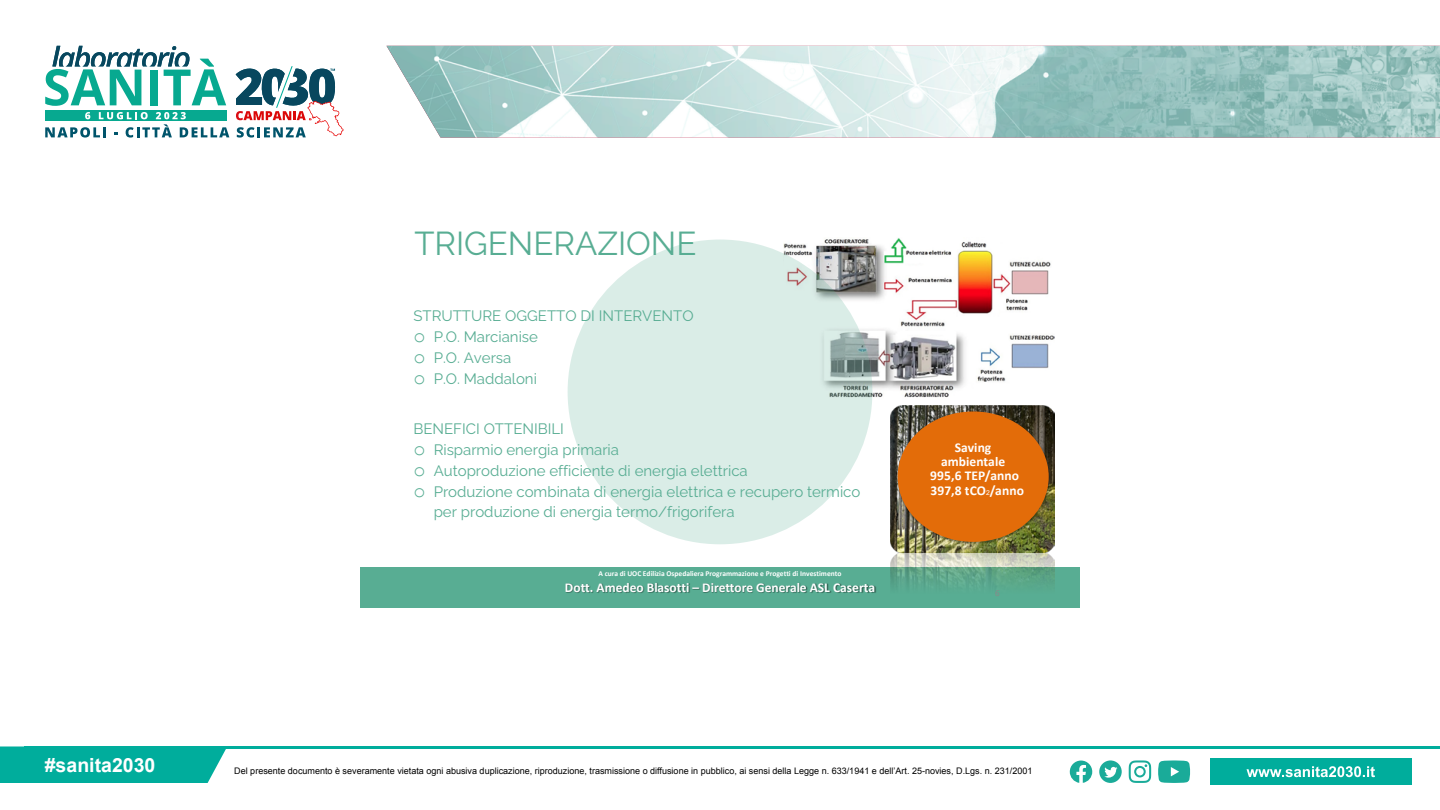
<style>
.page{position:relative;width:1440px;height:810px;background:#fff}
.page>*{position:absolute;margin:0;border:0;box-sizing:border-box;transform-origin:0 0}
.t1{font:33px "Raleway";color:#58ad93}
.t2{font:700 19.5px "Arial";color:#fff}
.t3{font:15px/20.8px "Raleway";color:#58ad93}
.t4{font:700 13.5px/14.2px "Calibri";color:#fff;text-align:center}
.t5{font:9px "Arial";color:#000}
.t6{font:9px "Calibri";color:#898989}
.t7{font:700 7.5px "Calibri";color:#fff}
.s1{font-family:"Courier New";font-size:20.25px}
.s2{font-family:"Arial";font-weight:400;font-size:6.75px}
</style>
<div class="page">
<img style="left:386px;top:46px;width:1054px;height:92px">
<div style="left:0;top:746px;width:226px;height:37px;background:#00ad9c"></div>
<div style="left:1210px;top:759px;width:201px;height:26px;background:#00ad9c"></div>
<hr style="left:24px;top:746px;width:1416px;height:3px;background:#00ad9c">
<svg style="left:1247px;top:766px;width:128px;height:11px"></svg>
<svg style="left:1129px;top:760px;width:22px;height:23px"></svg>
<svg style="left:1158px;top:760px;width:32px;height:23px"></svg>
<svg style="left:1070px;top:761px;width:22px;height:22px"></svg>
<svg style="left:1099px;top:760px;width:23px;height:23px"></svg>
<div style="left:45px;top:110px;width:181px;height:11px;background:#07a990"></div>
<svg style="left:45px;top:46px;width:181px;height:60px"></svg>
<svg style="left:236px;top:66px;width:107px;height:72px"></svg>
<svg style="left:45px;top:112px;width:184px;height:26px"></svg>
<div style="left:360px;top:567px;width:720px;height:41px;background:#58ad93"></div>
<img style="left:566px;top:583px;width:118px;height:10px">
<img style="left:684px;top:583px;width:6px;height:10px">
<img style="left:694px;top:583px;width:182px;height:10px">
<img style="left:890px;top:406px;width:164px;height:181px">
<img style="left:890px;top:406px;width:164px;height:147px;border-radius:13px">
<img style="left:895px;top:410px;width:156px;height:136px">
<div style="left:898px;top:411px;width:151px;height:131px;background:#e36c09;border-radius:50%"></div>
<img style="left:784px;top:238px;width:270px;height:160px">
<div style="left:568px;top:240px;width:304px;height:304px;background:#daede7;border-radius:50%"></div>
<h2 class="t2" style="left:45px;top:752px;width:112px">#sanita2030</h2>
<h1 class="t1" style="left:414px;top:217px;width:284px">TRIGENERAZIONE</h1>
<p class="t3" style="left:413px;top:304px;width:282px">STRUTTURE OGGETTO DI INTERVENTO <span class="s1">o</span> P.O. Marcianise<br><span class="s1">o</span> P.O. Aversa<br><span class="s1">o</span> P.O. Maddaloni</p>
<p class="t3" style="left:413px;top:417px;width:152px">BENEFICI OTTENIBILI</p>
<p class="t3" style="left:413px;top:437px;width:207px"><span class="s1">o</span> Risparmio energia primaria</p>
<p class="t3" style="left:413px;top:458px;width:336px"><span class="s1">o</span> Autoproduzione efficiente di energia elettrica</p>
<p class="t3" style="left:413px;top:479px;width:449px"><span class="s1">o</span> Produzione combinata di energia elettrica e recupero termico</p>
<p class="t3" style="left:434px;top:500px;width:302px">per produzione di energia termo/frigorifera</p>
<p class="t7" style="left:599px;top:568px;width:244px">A cura di UOC Edilizia Ospedaliera Programmazione e Progetti di Investimento</p>
<p class="t4" style="left:565px;top:580px;width:312px">Dott. Amedeo Blasotti – Direttore Generale ASL Caserta</p>
<p class="t4" style="left:930px;top:440px;width:95px">Saving ambientale<br>995,6 TEP/anno<br>397,8 tCO<span class="s2">2</span>/anno</p>
<p class="t6" style="left:995px;top:587px;width:6px">6</p>
<p class="t5" style="left:234px;top:765px;width:800px">Del presente documento è severamente vietata ogni abusiva duplicazione, riproduzione, trasmissione o diffusione in pubblico, ai sensi della Legge n. 633/1941 e dell’Art. 25-novies, D.Lgs. n. 231/2001</p>
</div>
